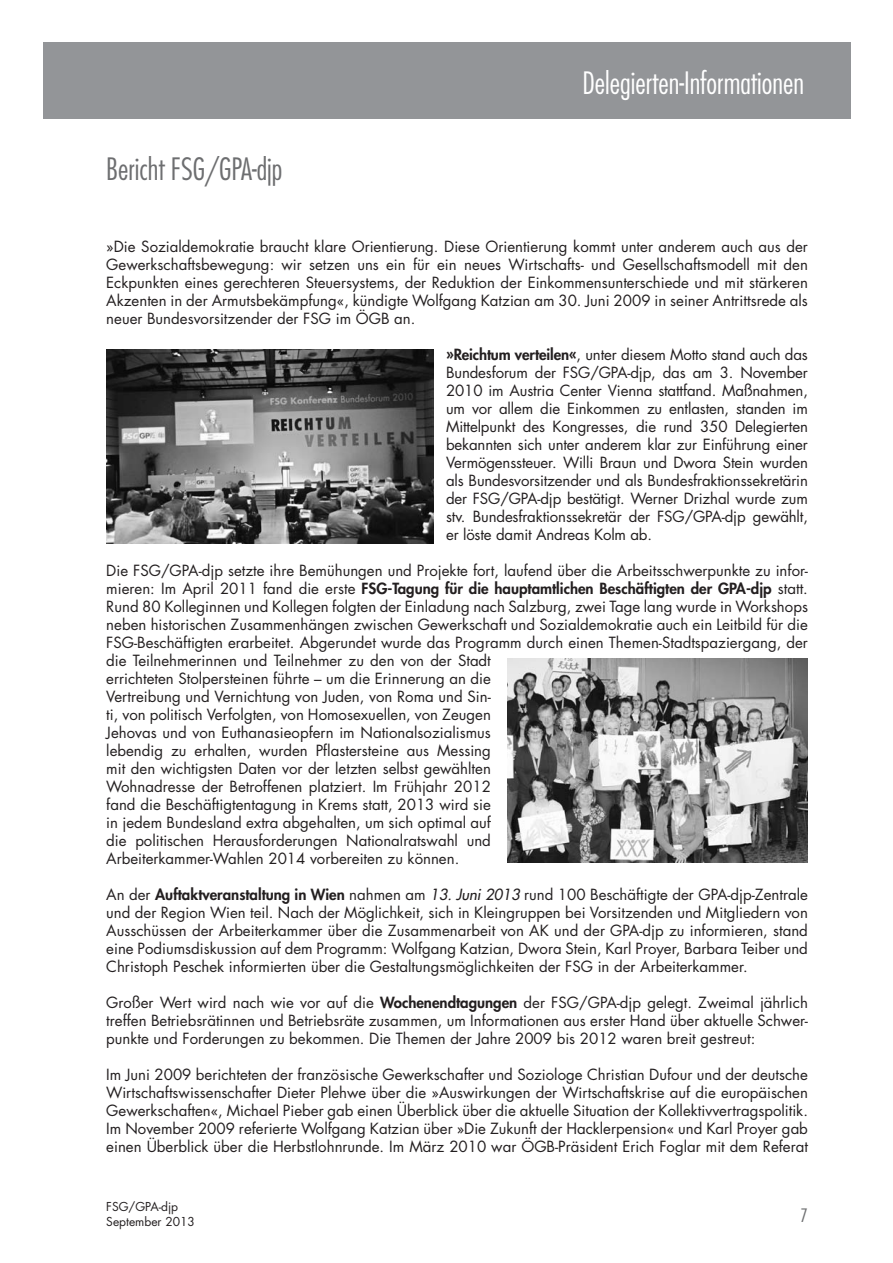
<style>
.page{position:relative;width:893px;height:1263px;background:#fff}
.page>*{position:absolute;margin:0;border:0;box-sizing:border-box;transform-origin:0 0}
.t1{font:300 condensed 30px "Futura Std";color:#fff}
.t2{font:300 condensed 30px "Futura Std";color:#6d6e70}
.t3{font:300 condensed 18px "Futura Std";color:#6d6e70}
.t4{font:15px/18px "Futura Std";color:#231f20;text-align:justify}
.t5{font:12px/15px "Futura Std";color:#231f20}
.s1{font-weight:800}
.s2{font-weight:500;font-style:italic}
</style>
<div class="page">
<div style="left:43px;top:43px;width:807px;height:76px;background:#939598"></div>
<img style="left:106px;top:350px;width:327px;height:193px">
<img style="left:508px;top:658px;width:300px;height:204px">
<h1 class="t2" style="left:106px;top:155px;width:178px">Bericht FSG/GPA-djp</h1>
<h1 class="t1" style="left:583px;top:69px;width:223px">Delegierten-Informationen</h1>
<p class="t4" style="left:106px;top:239px;width:703px">»Die Sozialdemokratie braucht klare Orientierung. Diese Orientierung kommt unter anderem auch aus der Gewerkschaftsbewegung: wir setzen uns ein für ein neues Wirtschafts- und Gesellschaftsmodell mit den Eckpunkten eines gerechteren Steuersystems, der Reduktion der Einkommensunterschiede und mit stärkeren Akzenten in der Armutsbekämpfung«, kündigte Wolfgang Katzian am 30. Juni 2009 in seiner Antrittsrede als neuer Bundesvorsitzender der FSG im ÖGB an.</p>
<p class="t4" style="left:446px;top:347px;width:363px"><span class="s1">»Reichtum verteilen«</span>, unter diesem Motto stand auch das Bundesforum der FSG/GPA-djp, das am 3. November 2010 im Austria Center Vienna stattfand. Maßnahmen, um vor allem die Einkommen zu entlasten, standen im Mittelpunkt des Kongresses, die rund 350 Delegierten bekannten sich unter anderem klar zur Einführung einer Vermögenssteuer. Willi Braun und Dwora Stein wurden als Bundesvorsitzender und als Bundesfraktionssekretärin der FSG/GPA-djp bestätigt. Werner Drizhal wurde zum stv. Bundesfraktionssekretär der FSG/GPA-djp gewählt, er löste damit Andreas Kolm ab.</p>
<p class="t4" style="left:106px;top:563px;width:703px;text-align:left">Die FSG/GPA-djp setzte ihre Bemühungen und Projekte fort, laufend über die Arbeitsschwerpunkte zu infor&shy;mieren: Im April 2011 fand die erste <span class="s1">FSG-Tagung für die hauptamtlichen Beschäftigten der GPA-djp</span> statt.<br>Rund 80 Kolleginnen und Kollegen folgten der Einladung nach Salzburg, zwei Tage lang wurde in Workshops neben historischen Zusammenhängen zwischen Gewerkschaft und Sozialdemokratie auch ein Leitbild für die FSG-Beschäftigten erarbeitet. Abgerundet wurde das Programm durch einen Themen-Stadtspaziergang, der die Teilnehmerinnen und Teilnehmer zu den von der Stadt<br>errichteten Stolpersteinen führte – um die Erinnerung an die<br>Vertreibung und Vernichtung von Juden, von Roma und Sin-<br>ti, von politisch Verfolgten, von Homosexuellen, von Zeugen<br>Jehovas und von Euthanasieopfern im Nationalsozialismus<br>lebendig zu erhalten, wurden Pflastersteine aus Messing<br>mit den wichtigsten Daten vor der letzten selbst gewählten<br>Wohnadresse der Betroffenen platziert. Im Frühjahr 2012<br>fand die Beschäftigtentagung in Krems statt, 2013 wird sie<br>in jedem Bundesland extra abgehalten, um sich optimal auf<br>die politischen Herausforderungen Nationalratswahl und<br>Arbeiterkammer-Wahlen 2014 vorbereiten zu können.</p>
<p class="t4" style="left:106px;top:887px;width:703px">An der <span class="s1">Auftaktveranstaltung in Wien</span> nahmen am <span class="s2">13. Juni 2013</span> rund 100 Beschäftigte der GPA-djp-Zentrale und der Region Wien teil. Nach der Möglichkeit, sich in Kleingruppen bei Vorsitzenden und Mitgliedern von Ausschüssen der Arbeiterkammer über die Zusammenarbeit von AK und der GPA-djp zu informieren, stand eine Podiumsdiskussion auf dem Programm: Wolfgang Katzian, Dwora Stein, Karl Proyer, Barbara Teiber und Christoph Peschek informierten über die Gestaltungsmöglichkeiten der FSG in der Arbeiterkammer.</p>
<p class="t4" style="left:106px;top:995px;width:703px">Großer Wert wird nach wie vor auf die <span class="s1">Wochenendtagungen</span> der FSG/GPA-djp gelegt. Zweimal jährlich treffen Betriebsrätinnen und Betriebsräte zusammen, um Informationen aus erster Hand über aktuelle Schwer&shy;punkte und Forderungen zu bekommen. Die Themen der Jahre 2009 bis 2012 waren breit gestreut:</p>
<p class="t4" style="left:106px;top:1067px;width:703px">Im Juni 2009 berichteten der französische Gewerkschafter und Soziologe Christian Dufour und der deutsche Wirtschaftswissenschafter Dieter Plehwe über die »Auswirkungen der Wirtschaftskrise auf die europäischen Gewerkschaften«, Michael Pieber gab einen Überblick über die aktuelle Situation der Kollektivvertragspolitik.<br>Im November 2009 referierte Wolfgang Katzian über »Die Zukunft der Hacklerpension« und Karl Proyer gab einen Überblick über die Herbstlohnrunde. Im März 2010 war ÖGB-Präsident Erich Foglar mit dem Referat</p>
<p class="t5" style="left:106px;top:1200px;width:90px">FSG/GPA-djp<br>September 2013</p>
<p class="t3" style="left:800px;top:1206px;width:9px">7</p>
</div>
